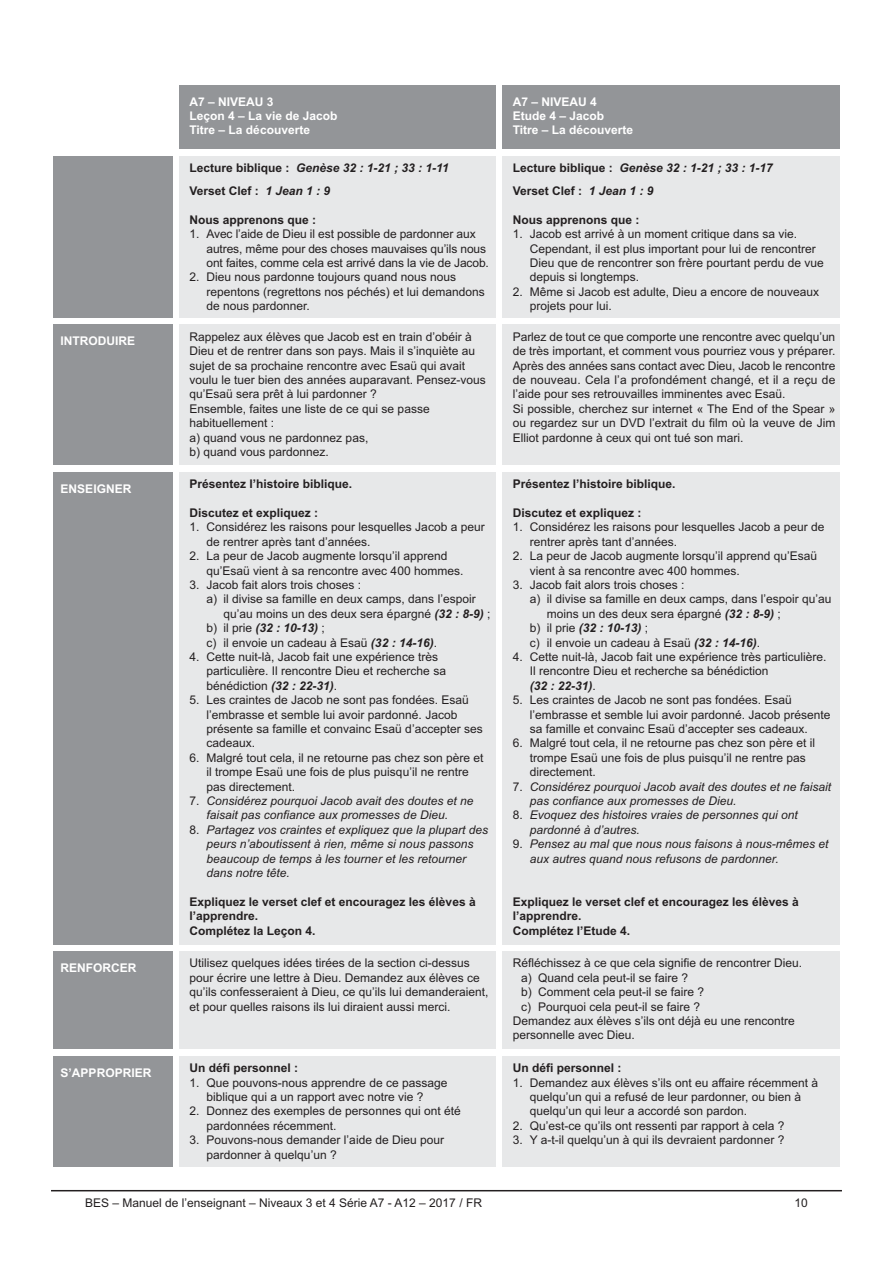
<style>
.page{position:relative;width:893px;height:1263px;background:#fff}
.page>*{position:absolute;margin:0;border:0;box-sizing:border-box;transform-origin:0 0}
.t1{font:12px/14.4px "Arial";color:#231f20}
.t2{font:italic 12px/14.4px "Arial";color:#231f20}
.t3{font:700 12px/14.4px "Arial";color:#231f20}
.t4{font:italic 700 12px/23px "Arial";color:#231f20}
.t5{font:700 12px/14.4px "Arial";color:#fff}
.s1{font-style:normal}
.s2{font-weight:700;font-style:italic}
.s3{font-weight:400;font-style:normal}
</style>
<div class="page">
<div style="left:179px;top:85px;width:316px;height:64px;background:#939598"></div>
<div style="left:502px;top:85px;width:338px;height:64px;background:#939598"></div>
<div style="left:53px;top:156px;width:119px;height:161px;background:#939598"></div>
<div style="left:179px;top:156px;width:316px;height:161px;background:#e7e8e9"></div>
<div style="left:502px;top:156px;width:338px;height:161px;background:#e7e8e9"></div>
<div style="left:53px;top:325px;width:119px;height:140px;background:#939598"></div>
<div style="left:179px;top:325px;width:316px;height:140px;background:#e7e8e9"></div>
<div style="left:502px;top:325px;width:338px;height:140px;background:#e7e8e9"></div>
<div style="left:53px;top:472px;width:119px;height:472px;background:#939598"></div>
<div style="left:179px;top:472px;width:316px;height:472px;background:#e7e8e9"></div>
<div style="left:502px;top:472px;width:338px;height:472px;background:#e7e8e9"></div>
<div style="left:53px;top:951px;width:119px;height:98px;background:#939598"></div>
<div style="left:179px;top:951px;width:316px;height:98px;background:#e7e8e9"></div>
<div style="left:502px;top:951px;width:338px;height:98px;background:#e7e8e9"></div>
<div style="left:53px;top:1056px;width:119px;height:110px;background:#939598"></div>
<div style="left:179px;top:1056px;width:316px;height:110px;background:#e7e8e9"></div>
<div style="left:502px;top:1056px;width:338px;height:110px;background:#e7e8e9"></div>
<hr style="left:51px;top:1190px;width:791px;height:1px;background:#231f20">
<p class="t5" style="left:190px;top:94px;width:150px">A7 – NIVEAU 3<br>Leçon 4 – La vie de Jacob<br>Titre – La découverte</p>
<p class="t5" style="left:513px;top:94px;width:122px">A7 – NIVEAU 4<br>Etude 4 – Jacob<br>Titre – La découverte</p>
<p class="t4" style="left:190px;top:157px;width:261px"><span class="s1">Lecture biblique :</span> Genèse 32 : 1-21 ; 33 : 1-11<br><span class="s1">Verset Clef :</span> 1 Jean 1 : 9</p>
<p class="t3" style="left:190px;top:212px;width:128px">Nous apprenons que :</p>
<p class="t1" style="left:207px;top:227px;width:284px;text-indent:-17px">1. Avec l’aide de Dieu il est possible de pardonner aux autres, même pour des choses mauvaises qu’ils nous ont faites, comme cela est arrivé dans la vie de Jacob.</p>
<p class="t1" style="left:207px;top:270px;width:280px;text-indent:-17px">2. Dieu nous pardonne toujours quand nous nous repentons (regrettons nos péchés) et lui demandons de nous pardonner.</p>
<p class="t4" style="left:513px;top:157px;width:262px"><span class="s1">Lecture biblique :</span> Genèse 32 : 1-21 ; 33 : 1-17<br><span class="s1">Verset Clef :</span> 1 Jean 1 : 9</p>
<p class="t3" style="left:513px;top:212px;width:128px">Nous apprenons que :</p>
<p class="t1" style="left:530px;top:227px;width:296px;text-indent:-17px">1. Jacob est arrivé à un moment critique dans sa vie.<br>Cependant, il est plus important pour lui de rencontrer Dieu que de rencontrer son frère pourtant perdu de vue depuis si longtemps.</p>
<p class="t1" style="left:530px;top:284px;width:291px;text-indent:-17px">2. Même si Jacob est adulte, Dieu a encore de nouveaux projets pour lui.</p>
<p class="t5" style="left:61px;top:334px;width:76px">INTRODUIRE</p>
<p class="t1" style="left:190px;top:329px;width:298px">Rappelez aux élèves que Jacob est en train d’obéir à Dieu et de rentrer dans son pays. Mais il s’inquiète au sujet de sa prochaine rencontre avec Esaü qui avait voulu le tuer bien des années auparavant. Pensez-vous qu’Esaü sera prêt à lui pardonner ?<br>Ensemble, faites une liste de ce qui se passe habituellement :<br>a) quand vous ne pardonnez pas,<br>b) quand vous pardonnez.</p>
<p class="t1" style="left:513px;top:329px;width:324px">Parlez de tout ce que comporte une rencontre avec quelqu’un de très important, et comment vous pourriez vous y préparer.<br>Après des années sans contact avec Dieu, Jacob le rencontre de nouveau. Cela l’a profondément changé, et il a reçu de l’aide pour ses retrouvailles imminentes avec Esaü.<br>Si possible, cherchez sur internet « The End of the Spear » ou regardez sur un DVD l’extrait du film où la veuve de Jim Elliot pardonne à ceux qui ont tué son mari.</p>
<p class="t5" style="left:61px;top:481px;width:72px">ENSEIGNER</p>
<p class="t3" style="left:190px;top:477px;width:164px">Présentez l’histoire biblique.</p>
<p class="t3" style="left:190px;top:506px;width:130px">Discutez et expliquez :</p>
<p class="t1" style="left:207px;top:520px;width:280px;text-indent:-17px">1. Considérez les raisons pour lesquelles Jacob a peur de rentrer après tant d’années.</p>
<p class="t1" style="left:207px;top:549px;width:258px;text-indent:-17px">2. La peur de Jacob augmente lorsqu’il apprend qu’Esaü vient à sa rencontre avec 400 hommes.</p>
<p class="t1" style="left:190px;top:578px;width:173px">3. Jacob fait alors trois choses :</p>
<p class="t1" style="left:207px;top:592px;width:271px">a) il divise sa famille en deux camps, dans l’espoir</p>
<p class="t1" style="left:224px;top:606px;width:268px">qu’au moins un des deux sera épargné <span class="s2">(32 : 8-9)</span> ;</p>
<p class="t4" style="left:207px;top:617px;width:120px"><span class="s3">b) il prie</span> (32 : 10-13) <span class="s3">;</span></p>
<p class="t1" style="left:207px;top:635px;width:232px">c) il envoie un cadeau à Esaü <span class="s2">(32 : 14-16)</span>.</p>
<p class="t1" style="left:207px;top:650px;width:241px;text-indent:-17px">4. Cette nuit-là, Jacob fait une expérience très particulière. Il rencontre Dieu et recherche sa bénédiction <span class="s2">(32 : 22-31)</span>.</p>
<p class="t1" style="left:207px;top:693px;width:278px;text-indent:-17px">5. Les craintes de Jacob ne sont pas fondées. Esaü l’embrasse et semble lui avoir pardonné. Jacob présente sa famille et convainc Esaü d’accepter ses cadeaux.</p>
<p class="t1" style="left:207px;top:750px;width:278px;text-indent:-17px">6. Malgré tout cela, il ne retourne pas chez son père et il trompe Esaü une fois de plus puisqu’il ne rentre pas directement.</p>
<p class="t2" style="left:207px;top:794px;width:268px;text-indent:-17px"><span class="s1">7.</span> Considérez pourquoi Jacob avait des doutes et ne faisait pas confiance aux promesses de Dieu.</p>
<p class="t2" style="left:207px;top:822px;width:283px;text-indent:-17px"><span class="s1">8.</span> Partagez vos craintes et expliquez que la plupart des peurs n’aboutissent à rien, même si nous passons beaucoup de temps à les tourner et les retourner dans notre tête.</p>
<p class="t3" style="left:190px;top:894px;width:288px">Expliquez le verset clef et encouragez les élèves à l’apprendre.<br>Complétez la Leçon 4.</p>
<p class="t3" style="left:513px;top:477px;width:164px">Présentez l’histoire biblique.</p>
<p class="t3" style="left:513px;top:506px;width:130px">Discutez et expliquez :</p>
<p class="t1" style="left:530px;top:520px;width:296px;text-indent:-17px">1. Considérez les raisons pour lesquelles Jacob a peur de rentrer après tant d’années.</p>
<p class="t1" style="left:530px;top:549px;width:289px;text-indent:-17px">2. La peur de Jacob augmente lorsqu’il apprend qu’Esaü vient à sa rencontre avec 400 hommes.</p>
<p class="t1" style="left:513px;top:578px;width:173px">3. Jacob fait alors trois choses :</p>
<p class="t1" style="left:530px;top:592px;width:303px">a) il divise sa famille en deux camps, dans l’espoir qu’au</p>
<p class="t1" style="left:547px;top:606px;width:236px">moins un des deux sera épargné <span class="s2">(32 : 8-9)</span> ;</p>
<p class="t4" style="left:530px;top:617px;width:120px"><span class="s3">b) il prie</span> (32 : 10-13) <span class="s3">;</span></p>
<p class="t1" style="left:530px;top:635px;width:232px">c) il envoie un cadeau à Esaü <span class="s2">(32 : 14-16)</span>.</p>
<p class="t1" style="left:530px;top:650px;width:298px;text-indent:-17px">4. Cette nuit-là, Jacob fait une expérience très particulière.<br>Il rencontre Dieu et recherche sa bénédiction<br><span class="s2">(32 : 22-31)</span>.</p>
<p class="t1" style="left:530px;top:693px;width:302px;text-indent:-17px">5. Les craintes de Jacob ne sont pas fondées. Esaü l’embrasse et semble lui avoir pardonné. Jacob présente sa famille et convainc Esaü d’accepter ses cadeaux.</p>
<p class="t1" style="left:530px;top:736px;width:287px;text-indent:-17px">6. Malgré tout cela, il ne retourne pas chez son père et il trompe Esaü une fois de plus puisqu’il ne rentre pas directement.</p>
<p class="t2" style="left:530px;top:779px;width:303px;text-indent:-17px"><span class="s1">7.</span> Considérez pourquoi Jacob avait des doutes et ne faisait pas confiance aux promesses de Dieu.</p>
<p class="t2" style="left:530px;top:808px;width:270px;text-indent:-17px"><span class="s1">8.</span> Evoquez des histoires vraies de personnes qui ont pardonné à d’autres.</p>
<p class="t2" style="left:530px;top:837px;width:300px;text-indent:-17px"><span class="s1">9.</span> Pensez au mal que nous nous faisons à nous-mêmes et aux autres quand nous refusons de pardonner.</p>
<p class="t3" style="left:513px;top:894px;width:288px">Expliquez le verset clef et encouragez les élèves à l’apprendre.<br>Complétez l’Etude 4.</p>
<p class="t5" style="left:61px;top:960px;width:78px">RENFORCER</p>
<p class="t1" style="left:190px;top:956px;width:300px">Utilisez quelques idées tirées de la section ci-dessus pour écrire une lettre à Dieu. Demandez aux élèves ce qu’ils confesseraient à Dieu, ce qu’ils lui demanderaient, et pour quelles raisons ils lui diraient aussi merci.</p>
<p class="t1" style="left:513px;top:956px;width:291px">Réfléchissez à ce que cela signifie de rencontrer Dieu.</p>
<p class="t1" style="left:521px;top:970px;width:169px">a) Quand cela peut-il se faire ?</p>
<p class="t1" style="left:521px;top:985px;width:185px">b) Comment cela peut-il se faire ?</p>
<p class="t1" style="left:521px;top:999px;width:181px">c) Pourquoi cela peut-il se faire ?</p>
<p class="t1" style="left:513px;top:1013px;width:284px">Demandez aux élèves s’ils ont déjà eu une rencontre</p>
<p class="t1" style="left:513px;top:1028px;width:124px">personnelle avec Dieu.</p>
<p class="t5" style="left:61px;top:1065px;width:92px">S’APPROPRIER</p>
<p class="t3" style="left:190px;top:1061px;width:110px">Un défi personnel :</p>
<p class="t1" style="left:190px;top:1075px;width:259px;text-align:center">1. Que pouvons-nous apprendre de ce passage biblique qui a un rapport avec notre vie ?</p>
<p class="t1" style="left:207px;top:1104px;width:256px;text-indent:-17px">2. Donnez des exemples de personnes qui ont été pardonnées récemment.</p>
<p class="t1" style="left:207px;top:1133px;width:239px;text-indent:-17px">3. Pouvons-nous demander l’aide de Dieu pour pardonner à quelqu’un ?</p>
<p class="t3" style="left:513px;top:1061px;width:110px">Un défi personnel :</p>
<p class="t1" style="left:530px;top:1075px;width:290px;text-indent:-17px">1. Demandez aux élèves s’ils ont eu affaire récemment à quelqu’un qui a refusé de leur pardonner, ou bien à quelqu’un qui leur a accordé son pardon.</p>
<p class="t1" style="left:513px;top:1118px;width:273px">2. Qu’est-ce qu’ils ont ressenti par rapport à cela ?</p>
<p class="t1" style="left:513px;top:1133px;width:273px">3. Y a-t-il quelqu’un à qui ils devraient pardonner ?</p>
<p class="t1" style="left:85px;top:1195px;width:398px">BES – Manuel de l’enseignant – Niveaux 3 et 4 Série A7 - A12 – 2017 / FR</p>
<p class="t1" style="left:795px;top:1195px;width:15px">10</p>
</div>
